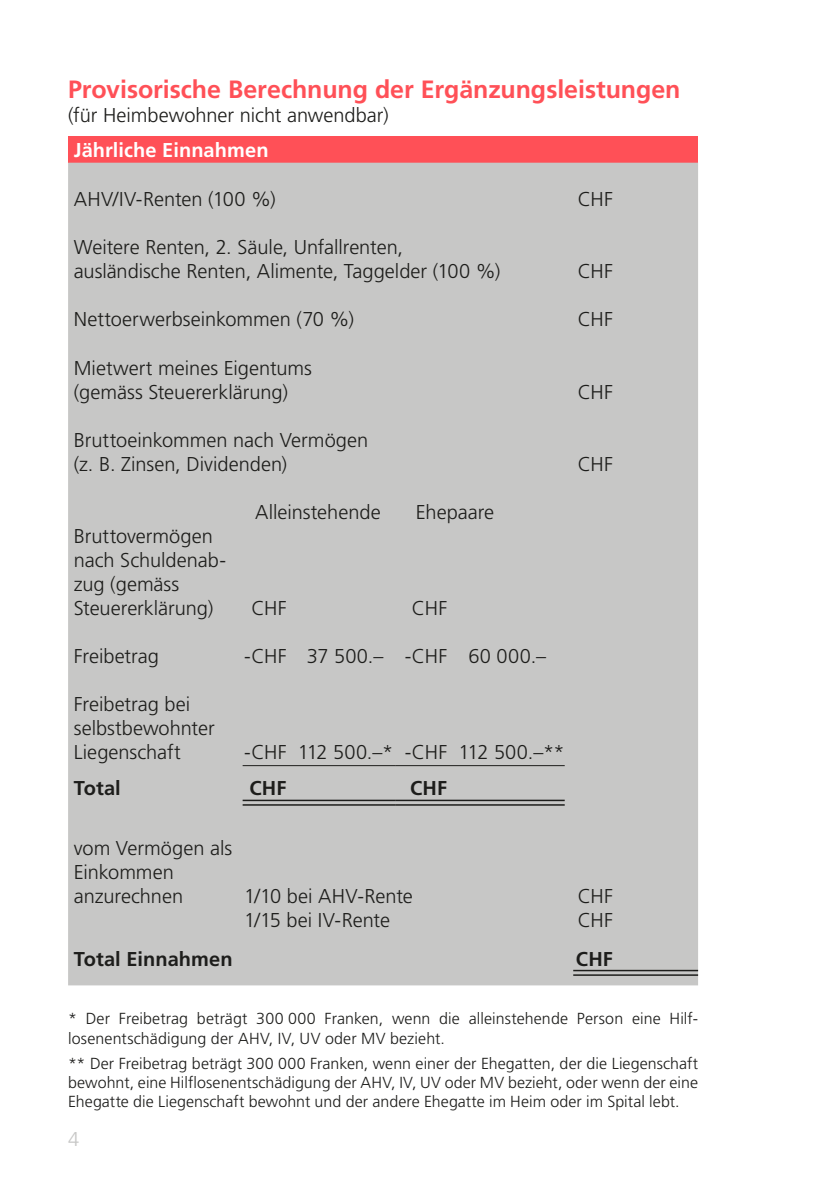
<style>
.page{position:relative;width:840px;height:1191px;background:#fff}
.page>*{position:absolute;margin:0;border:0;box-sizing:border-box;transform-origin:0 0}
.Grundtext{font:700 25px "Frutiger LT Std";letter-spacing:-.005em;color:#ff5057}
.Grundtext-2{font:300 20px/24px "Frutiger LT Std";color:#1d1d1b}
.Grundtext-3{font:700 20px "Frutiger LT Std";letter-spacing:.005em;color:#1d1d1b}
.Tabellen_Text_Weiss{font:700 20px "Frutiger LT Std";letter-spacing:.005em;color:#fff}
.t1{font:300 20px "Frutiger LT Std";color:#c7c7c6}
.Grundtext-4{font:300 16px/19.2px "Frutiger LT Std";color:#1d1d1b;text-align:justify}
.Text_vor_Aufzählung{font:300 16px/19.2px "Frutiger LT Std";letter-spacing:.01em;color:#1d1d1b}
</style>
<div class="page">
<div style="left:68px;top:136px;width:629px;height:27px;background:#ff5057"></div>
<div style="left:68px;top:163px;width:629px;height:822px;background:#c7c7c6"></div>
<hr style="left:242px;top:765px;width:153px;height:1px;background:#1d1d1b">
<hr style="left:395px;top:765px;width:169px;height:1px;background:#1d1d1b">
<hr style="left:242px;top:799px;width:153px;height:2px;background:#1d1d1b">
<hr style="left:242px;top:804px;width:153px;height:1px;background:#1d1d1b">
<hr style="left:395px;top:799px;width:169px;height:2px;background:#1d1d1b">
<hr style="left:395px;top:804px;width:169px;height:1px;background:#1d1d1b">
<hr style="left:573px;top:969px;width:124px;height:2px;background:#1d1d1b">
<hr style="left:573px;top:974px;width:124px;height:1px;background:#1d1d1b">
<p class="Grundtext" style="left:68px;top:75px;width:613px">Provisorische Berechnung der Ergänzungsleistungen</p>
<p class="Grundtext-2" style="left:68px;top:104px;width:322px">(für Heimbewohner nicht anwendbar)</p>
<p class="Tabellen_Text_Weiss" style="left:74px;top:138px;width:196px">Jährliche Einnahmen</p>
<p class="Grundtext-2" style="left:74px;top:188px;width:203px">AHV/IV-Renten (100 %)</p>
<p class="Grundtext-2" style="left:577px;top:188px;width:37px">CHF</p>
<p class="Grundtext-2" style="left:74px;top:236px;width:428px">Weitere Renten, 2. Säule, Unfallrenten, ausländische Renten, Alimente, Taggelder (100 %)</p>
<p class="Grundtext-2" style="left:577px;top:260px;width:37px">CHF</p>
<p class="Grundtext-2" style="left:74px;top:308px;width:282px">Nettoerwerbseinkommen (70 %)</p>
<p class="Grundtext-2" style="left:577px;top:308px;width:37px">CHF</p>
<p class="Grundtext-2" style="left:74px;top:356px;width:239px">Mietwert meines Eigentums (gemäss Steuererklärung)</p>
<p class="Grundtext-2" style="left:577px;top:380px;width:37px">CHF</p>
<p class="Grundtext-2" style="left:74px;top:428px;width:296px">Bruttoeinkommen nach Vermögen (z. B. Zinsen, Dividenden)</p>
<p class="Grundtext-2" style="left:74px;top:524px;width:154px">Bruttovermögen nach Schuldenab&shy;zug (gemäss<br>Steuererklärung)</p>
<p class="Grundtext-2" style="left:255px;top:500px;width:127px">Alleinstehende</p>
<p class="Grundtext-2" style="left:415px;top:500px;width:80px">Ehepaare</p>
<p class="Grundtext-2" style="left:251px;top:596px;width:37px">CHF</p>
<p class="Grundtext-2" style="left:412px;top:596px;width:37px">CHF</p>
<p class="Grundtext-2" style="left:74px;top:644px;width:86px">Freibetrag</p>
<p class="Grundtext-2" style="left:244px;top:644px;width:44px">-CHF</p>
<p class="Grundtext-2" style="left:306px;top:644px;width:78px">37 500.–</p>
<p class="Grundtext-2" style="left:404px;top:644px;width:44px">-CHF</p>
<p class="Grundtext-2" style="left:468px;top:644px;width:79px">60 000.–</p>
<p class="Grundtext-2" style="left:74px;top:692px;width:142px">Freibetrag bei selbstbewohnter<br>Liegenschaft</p>
<p class="Grundtext-2" style="left:244px;top:740px;width:44px">-CHF</p>
<p class="Grundtext-2" style="left:297px;top:740px;width:97px">112 500.–*</p>
<p class="Grundtext-2" style="left:404px;top:740px;width:44px">-CHF</p>
<p class="Grundtext-2" style="left:458px;top:740px;width:108px">112 500.–**</p>
<p class="Grundtext-3" style="left:74px;top:776px;width:49px">Total</p>
<p class="Grundtext-3" style="left:249px;top:776px;width:39px">CHF</p>
<p class="Grundtext-3" style="left:410px;top:776px;width:39px">CHF</p>
<p class="Grundtext-2" style="left:577px;top:452px;width:37px">CHF</p>
<p class="Grundtext-2" style="left:74px;top:836px;width:160px">vom Vermögen als<br>Einkommen anzurechnen</p>
<p class="Grundtext-2" style="left:244px;top:884px;width:170px">1/10 bei AHV-Rente</p>
<p class="Grundtext-2" style="left:577px;top:884px;width:37px">CHF</p>
<p class="Grundtext-2" style="left:244px;top:908px;width:147px">1/15 bei IV-Rente</p>
<p class="Grundtext-2" style="left:577px;top:908px;width:37px">CHF</p>
<p class="Grundtext-3" style="left:74px;top:947px;width:160px">Total Einnahmen</p>
<p class="Grundtext-3" style="left:575px;top:947px;width:39px">CHF</p>
<p class="Text_vor_Aufzählung" style="left:68px;top:1009px;width:631px">* Der Freibetrag beträgt 300 000 Franken, wenn die alleinstehende Person eine Hilf&shy;losenentschädigung der AHV, IV, UV oder MV bezieht.</p>
<p class="Grundtext-4" style="left:68px;top:1053px;width:631px">** Der Freibetrag beträgt 300 000 Franken, wenn einer der Ehegatten, der die Liegenschaft bewohnt, eine Hilflosenentschädigung der AHV, IV, UV oder MV bezieht, oder wenn der eine Ehegatte die Liegenschaft bewohnt und der andere Ehegatte im Heim oder im Spital lebt.</p>
<p class="t1" style="left:68px;top:1127px;width:13px">4</p>
</div>
